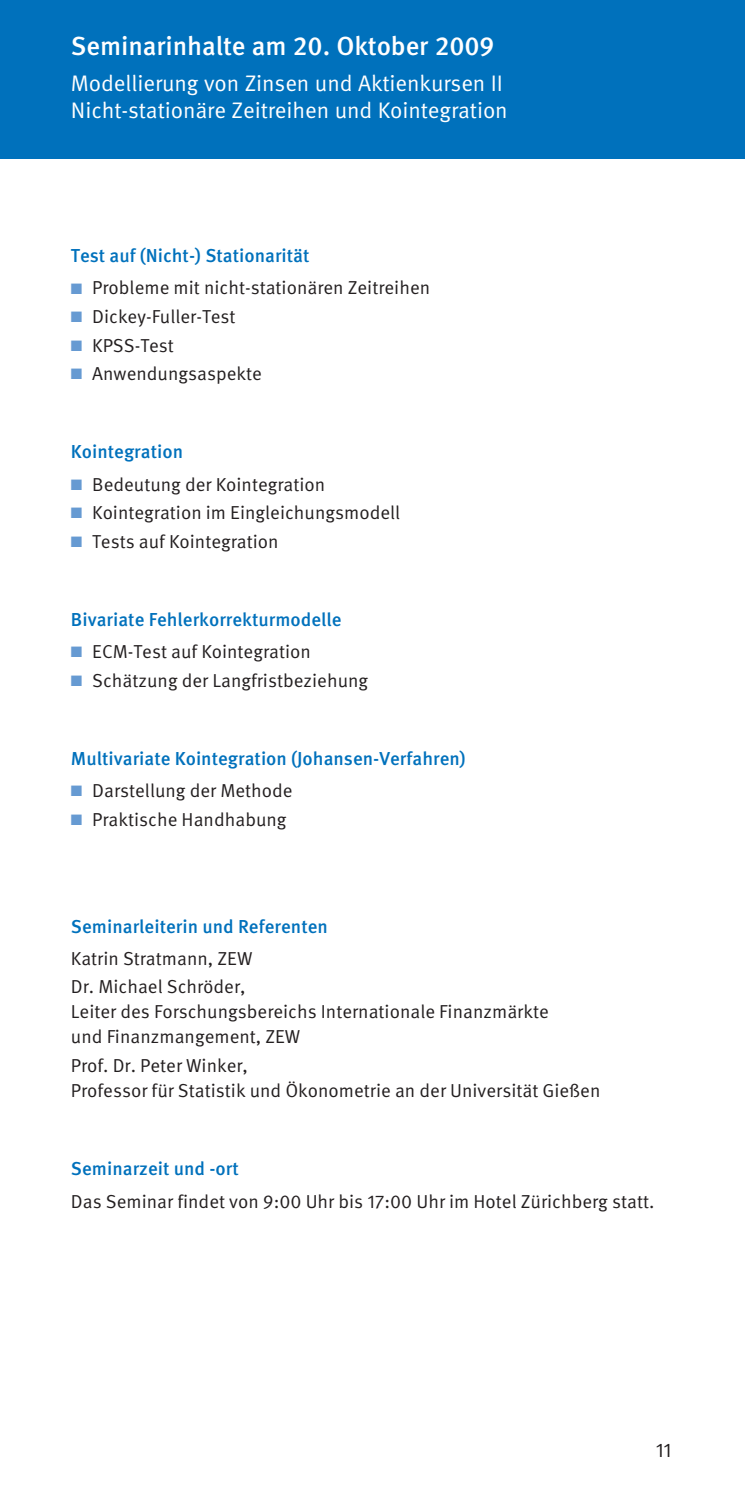
<style>
.page{position:relative;width:745px;height:1489px;background:#fff}
.page>*{position:absolute;margin:0;border:0;box-sizing:border-box;transform-origin:0 0}
.t1{font:500 26.25px "Meta Pro";letter-spacing:-.005em;color:#fff}
.t2{font:22.5px/27px "Meta Pro";letter-spacing:-.005em;color:#fff}
.t3{font:20px "Meta Pro";color:#231f20}
.t4{font:18.75px/25px "Meta Pro";color:#231f20}
.t5{font:500 18.75px "Meta Pro";color:#0071bc}
.s1{color:#669ad2}
</style>
<div class="page">
<div style="left:0;top:0;width:744px;height:158px;background:#0071bc"></div>
<h1 class="t1" style="left:71px;top:36px;width:424px">Seminarinhalte am 20. Oktober 2009</h1>
<p class="t2" style="left:71px;top:71px;width:438px">Modellierung von Zinsen und Aktienkursen II<br>Nicht-stationäre Zeitreihen und Kointegration</p>
<p class="t5" style="left:71px;top:248px;width:240px">Test auf (Nicht-) Stationarität</p>
<p class="t4" style="left:71px;top:277px;width:360px"><span class="s1">■</span> Probleme mit nicht-stationären Zeitreihen</p>
<p class="t4" style="left:71px;top:305px;width:166px"><span class="s1">■</span> Dickey-Fuller-Test</p>
<p class="t4" style="left:71px;top:334px;width:104px"><span class="s1">■</span> KPSS-Test</p>
<p class="t4" style="left:71px;top:362px;width:192px"><span class="s1">■</span> Anwendungsaspekte</p>
<p class="t5" style="left:71px;top:444px;width:114px">Kointegration</p>
<p class="t4" style="left:71px;top:473px;width:256px"><span class="s1">■</span> Bedeutung der Kointegration</p>
<p class="t4" style="left:71px;top:501px;width:331px"><span class="s1">■</span> Kointegration im Eingleichungsmodell</p>
<p class="t4" style="left:71px;top:530px;width:209px"><span class="s1">■</span> Tests auf Kointegration</p>
<p class="t5" style="left:71px;top:612px;width:272px">Bivariate Fehlerkorrekturmodelle</p>
<p class="t4" style="left:71px;top:640px;width:241px"><span class="s1">■</span> ECM-Test auf Kointegration</p>
<p class="t4" style="left:71px;top:669px;width:298px"><span class="s1">■</span> Schätzung der Langfristbeziehung</p>
<p class="t5" style="left:71px;top:751px;width:396px">Multivariate Kointegration (Johansen-Verfahren)</p>
<p class="t4" style="left:71px;top:779px;width:223px"><span class="s1">■</span> Darstellung der Methode</p>
<p class="t4" style="left:71px;top:808px;width:217px"><span class="s1">■</span> Praktische Handhabung</p>
<p class="t5" style="left:71px;top:918px;width:258px">Seminarleiterin und Referenten</p>
<p class="t4" style="left:71px;top:945px;width:183px;line-height:28.5px">Katrin Stratmann, ZEW<br>Dr. Michael Schröder,</p>
<p class="t4" style="left:71px;top:1000px;width:479px">Leiter des Forschungsbereichs Internationale Finanzmärkte und Finanzmangement, ZEW</p>
<p class="t4" style="left:71px;top:1054px;width:530px">Prof. Dr. Peter Winker,<br>Professor für Statistik und Ökonometrie an der Universität Gießen</p>
<p class="t5" style="left:71px;top:1161px;width:169px">Seminarzeit und -ort</p>
<p class="t4" style="left:71px;top:1189px;width:584px">Das Seminar findet von 9:00 Uhr bis 17:00 Uhr im Hotel Zürichberg statt.</p>
<p class="t3" style="left:655px;top:1442px;width:17px">11</p>
</div>
